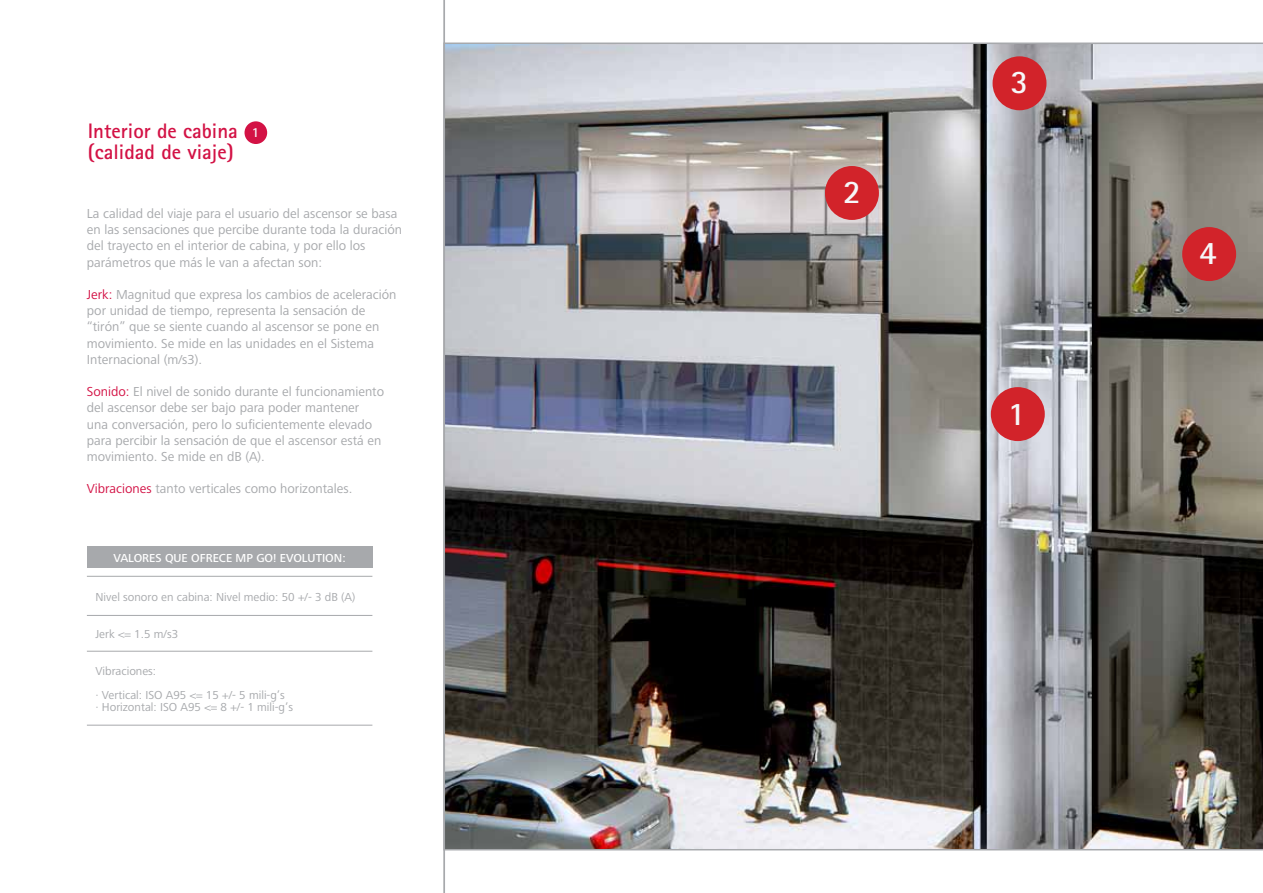
<style>
.page{position:relative;width:1263px;height:893px;background:#fff}
.page>*{position:absolute;margin:0;border:0;box-sizing:border-box;transform-origin:0 0}
.t1{font:700 33px "Rotis Sans Serif";color:#f6f7f8}
.t2{font:700 21px/21px "Rotis Sans Serif";color:#d31245}
.t3{font:13.5px/16.2px "Frutiger Next LT";color:#a7a9ac}
.t4{font:12px/24px "Frutiger Next LT";color:#a7a9ac}
.t5{font:500 12px "Frutiger Next LT";color:#fff}
.s1{font-size:13.8px;color:#f6f7f8}
.s2{color:#d31245}
</style>
<div class="page">
<div style="left:87px;top:546px;width:285px;height:22px;background:#a7a9ac"></div>
<hr style="left:87px;top:615px;width:285px;height:1px;background:#a7a9ac">
<hr style="left:87px;top:651px;width:285px;height:1px;background:#a7a9ac">
<hr style="left:87px;top:576px;width:285px;height:1px;background:#a7a9ac">
<hr style="left:87px;top:725px;width:285px;height:1px;background:#a7a9ac">
<img style="left:443px;top:0;width:820px;height:893px">
<div style="left:244px;top:121px;width:23px;height:23px;background:#d31245;border-radius:50%"></div>
<h2 class="t2" style="left:88px;top:120px;width:173px">Interior de cabina <span class="s1">1 </span>(calidad de viaje)</h2>
<p class="t3" style="left:87px;top:205px;width:317px">La calidad del viaje para el usuario del ascensor se basa en las sensaciones que percibe durante toda la duración del trayecto en el interior de cabina, y por ello los parámetros que más le van a afectan son:</p>
<p class="t3" style="left:87px;top:286px;width:311px"><span class="s2">Jerk:</span> Magnitud que expresa los cambios de aceleración por unidad de tiempo, representa la sensación de “tirón” que se siente cuando al ascensor se pone en movimiento. Se mide en las unidades en el Sistema Internacional (m/s3).</p>
<p class="t3" style="left:87px;top:384px;width:299px"><span class="s2">Sonido:</span> El nivel de sonido durante el funcionamiento del ascensor debe ser bajo para poder mantener<br>una conversación, pero lo suficientemente elevado para percibir la sensación de que el ascensor está en movimiento. Se mide en dB (A).</p>
<p class="t3" style="left:87px;top:481px;width:267px"><span class="s2">Vibraciones</span> tanto verticales como horizontales.</p>
<p class="t5" style="left:114px;top:551px;width:15px">VALORES</p>
<p class="t5" style="left:165px;top:551px;width:34px">QUE OFRECE</p>
<p class="t5" style="left:236px;top:551px;width:88px">MP GO! EVOLUTION</p>
<p class="t5" style="left:342px;top:551px;width:5px">:</p>
<p class="t4" style="left:95px;top:584px;width:261px">Nivel sonoro en cabina: Nivel medio: 50 +/- 3 dB (A)</p>
<p class="t4" style="left:95px;top:622px;width:84px">Jerk &lt;= 1.5 m/s3</p>
<p class="t4" style="left:95px;top:659px;width:191px">Vibraciones:<br>· Vertical: ISO A95 &lt;= 15 +/- 5 mili-g’s</p>
<p class="t4" style="left:95px;top:695px;width:199px">· Horizontal: ISO A95 &lt;= 8 +/- 1 mili-g’s</p>
<h1 class="t1" style="left:843px;top:171px;width:19px">2</h1>
<h1 class="t1" style="left:1011px;top:61px;width:19px">3</h1>
<h1 class="t1" style="left:1008px;top:393px;width:19px">1</h1>
<h1 class="t1" style="left:1199px;top:232px;width:19px">4</h1>
</div>
